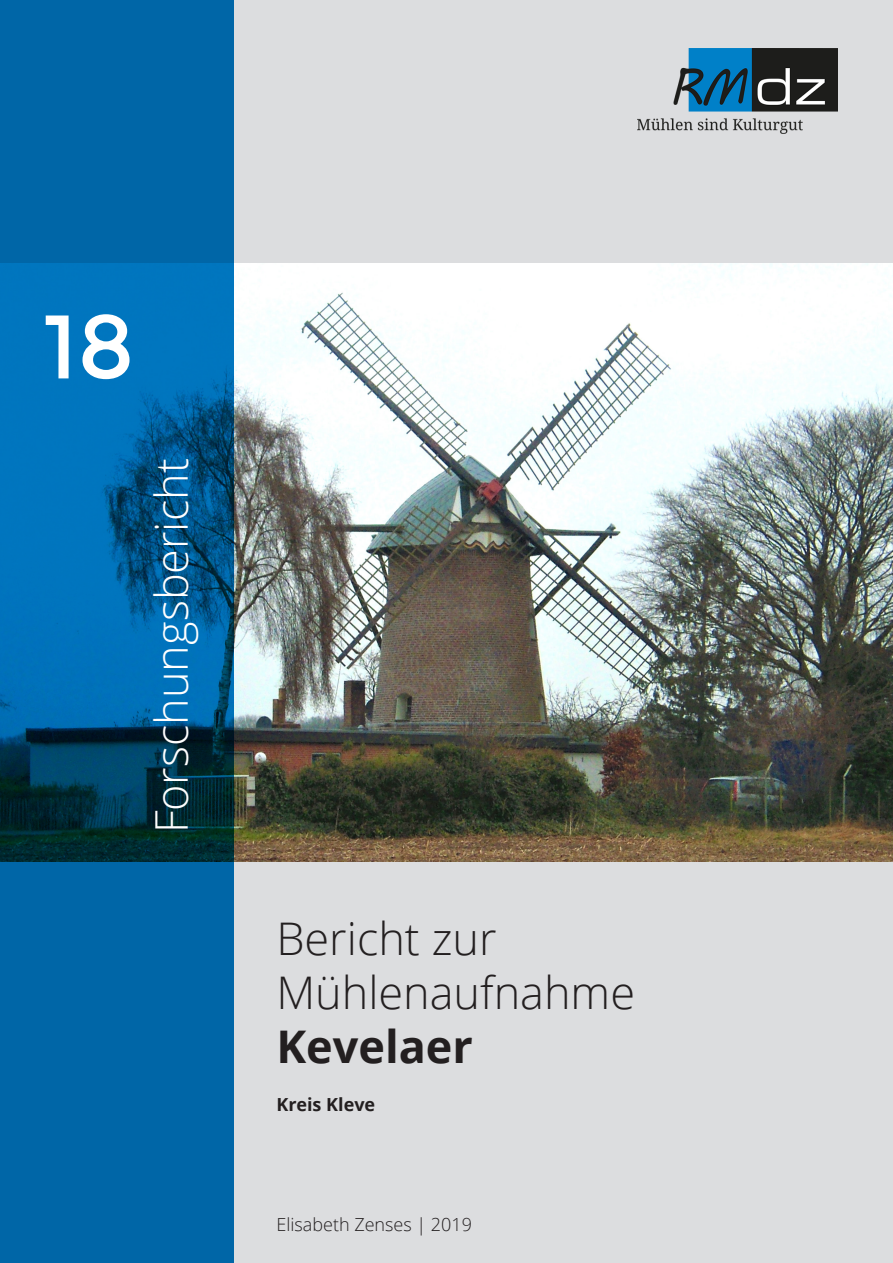
<style>
.page{position:relative;width:893px;height:1263px;background:#dcdddf}
.page>*{position:absolute;margin:0;border:0;box-sizing:border-box;transform-origin:0 0}
.t1{font:90px "Montserrat";color:#fff}
.t2{font:300 45px "Open Sans";color:#231f20}
.t3{font:300 45px "Open Sans";color:#fff}
.t4{font:700 45px "Open Sans";color:#231f20}
.t5{font:300 18px "Open Sans";color:#231f20}
.t6{font:700 18px "Open Sans";color:#231f20}
</style>
<div class="page">
<img style="left:638px;top:49px;width:200px;height:85px">
<img style="left:234px;top:264px;width:659px;height:597px">
<svg style="left:0;top:0;width:234px;height:1263px;background:#00629e"></svg>
<p class="t1" style="left:43px;top:294px;width:93px">18</p>
<p class="t3" style="left:141px;top:833px;width:377px;rotate:-90deg">Forschungsbericht</p>
<p class="t2" style="left:276px;top:908px;width:222px">Bericht zur</p>
<p class="t2" style="left:276px;top:962px;width:360px">Mühlenaufnahme</p>
<p class="t4" style="left:276px;top:1015px;width:198px">Kevelaer</p>
<p class="t6" style="left:276px;top:1092px;width:100px">Kreis Kleve</p>
<p class="t5" style="left:276px;top:1212px;width:197px">Elisabeth Zenses | 2019</p>
</div>
